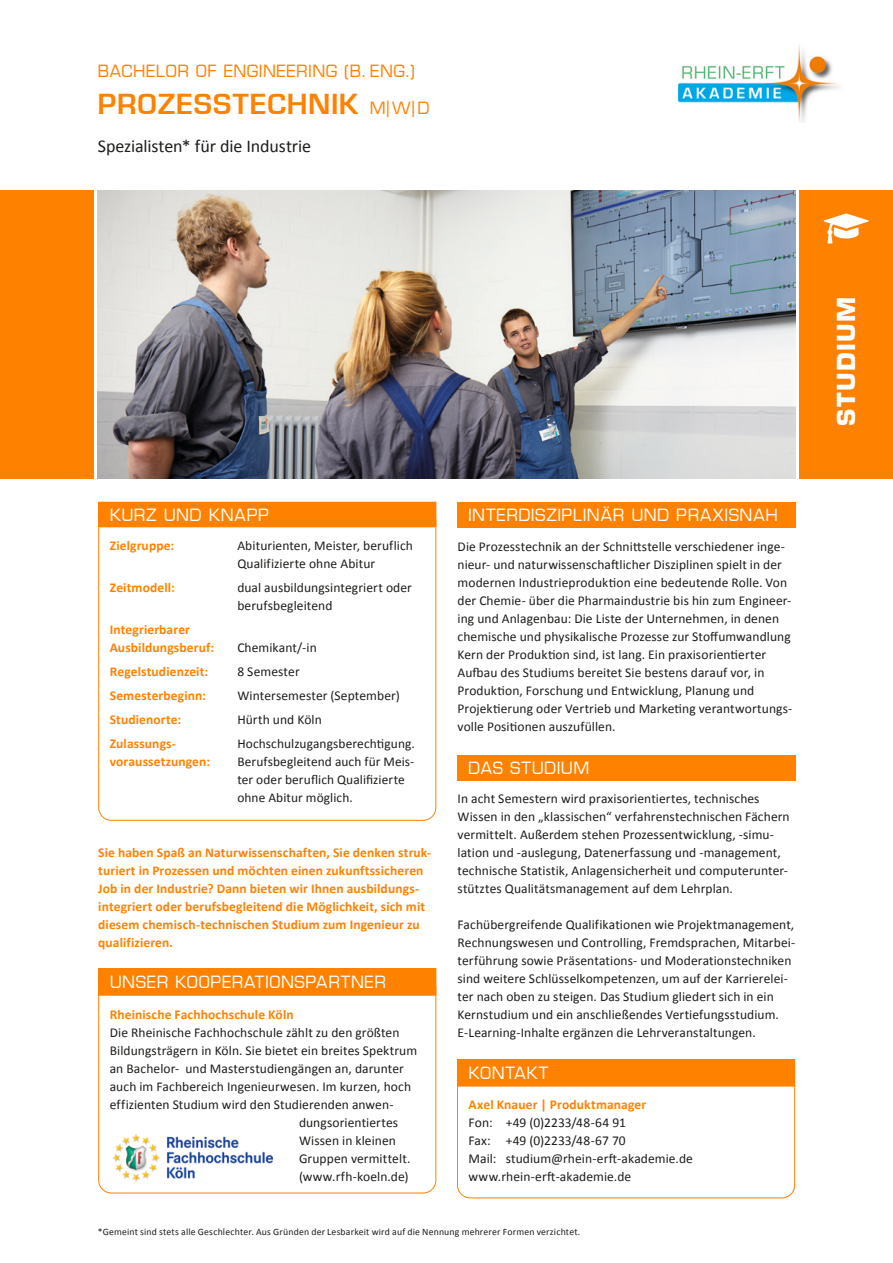
<style>
.page{position:relative;width:893px;height:1263px;background:#fff}
.page>*{position:absolute;margin:0;border:0;box-sizing:border-box;transform-origin:0 0}
.t1{font:600 27px "Eurostile";letter-spacing:.03em;color:#ff8100}
.t2{font:900 27px "Eurostile";letter-spacing:.05em;color:#fff}
.t3{font:18px "Calibri";letter-spacing:-.005em;color:#1d1d1b}
.t4{font:500 16.5px "Eurostile";letter-spacing:.035em;color:#fff}
.t5{font:500 16.5px "Eurostile";letter-spacing:.03em;color:#ff8100}
.Fließ{font:13.5px/18px "Calibri";letter-spacing:.005em;color:#1d1d1b}
.Fließ-2{font:700 13.5px/18px "Calibri";letter-spacing:.01em;color:#ff8100}
.Kasten{font:13.5px/18px "Calibri";letter-spacing:.005em;color:#1d1d1b}
.Kasten-2{font:700 13.5px "Calibri";letter-spacing:.01em;color:#ff8100}
.Kasten-3{font:13.35px/17.9px "Calibri";letter-spacing:.01em;color:#1d1d1b}
.Kasten-4{font:9.75px "Calibri";letter-spacing:.015em;color:#1d1d1b}
.s1{font-weight:500;font-size:16.5px}
</style>
<div class="page">
<img style="left:98px;top:190px;width:697px;height:288px">
<img style="left:678px;top:44px;width:161px;height:78px">
<div style="left:0;top:190px;width:94px;height:288px;background:#ff8100"></div>
<div style="left:799px;top:190px;width:94px;height:288px;background:#ff8100"></div>
<div style="left:99px;top:502px;width:337px;height:25px;background:#ff8100"></div>
<div style="left:458px;top:502px;width:338px;height:25px;background:#ff8100"></div>
<div style="left:458px;top:755px;width:338px;height:25px;background:#ff8100"></div>
<div style="left:99px;top:968px;width:337px;height:27px;background:#ff8100"></div>
<div style="left:98px;top:968px;width:338px;height:28px;border:1px solid #ff8100"></div>
<img style="left:112px;top:1134px;width:160px;height:48px">
<svg style="left:824px;top:213px;width:45px;height:30px"></svg>
<div style="left:457px;top:1073px;width:338px;height:125px;border:1px solid #ff8100;border-radius:13px"></div>
<div style="left:457px;top:1059px;width:338px;height:27px;background:#ff8100"></div>
<p class="t5" style="left:98px;top:61px;width:319px">BACHELOR OF ENGINEERING (B. ENG.)</p>
<p class="t1" style="left:98px;top:88px;width:333px">PROZESSTECHNIK <span class="s1">M|W|D</span></p>
<p class="t3" style="left:98px;top:135px;width:215px">Spezialisten* für die Industrie</p>
<p class="t4" style="left:110px;top:505px;width:161px">KURZ UND KNAPP</p>
<p class="t4" style="left:468px;top:505px;width:311px">INTERDISZIPLINÄR UND PRAXISNAH</p>
<p class="Kasten-2" style="left:110px;top:537px;width:66px">Zielgruppe:</p>
<p class="Kasten" style="left:237px;top:536px;width:177px">Abiturienten, Meister, beruflich<br>Qualifizierte ohne Abitur</p>
<p class="Kasten-2" style="left:110px;top:579px;width:67px">Zeitmodell:</p>
<p class="Kasten" style="left:237px;top:578px;width:176px">dual ausbildungsintegriert oder berufsbegleitend</p>
<p class="Kasten-2" style="left:110px;top:621px;width:82px">Integrierbarer</p>
<p class="Kasten-2" style="left:110px;top:639px;width:106px">Ausbildungsberuf:</p>
<p class="Kasten" style="left:237px;top:638px;width:81px">Chemikant/-in</p>
<p class="Kasten-2" style="left:110px;top:663px;width:100px">Regelstudienzeit:</p>
<p class="Kasten" style="left:237px;top:662px;width:64px">8 Semester</p>
<p class="Kasten-2" style="left:110px;top:687px;width:98px">Semesterbeginn:</p>
<p class="Kasten" style="left:237px;top:686px;width:164px">Wintersemester (September)</p>
<p class="Kasten-2" style="left:110px;top:711px;width:73px">Studienorte:</p>
<p class="Kasten" style="left:237px;top:710px;width:86px">Hürth und Köln</p>
<p class="Kasten-2" style="left:110px;top:735px;width:68px">Zulassungs-</p>
<p class="Kasten-3" style="left:237px;top:734px;width:179px">Hochschulzugangsberechtigung.</p>
<p class="Kasten-2" style="left:110px;top:753px;width:102px">voraussetzungen:</p>
<p class="Kasten-3" style="left:237px;top:752px;width:179px">Berufsbegleitend auch für Meis&shy;ter oder beruflich Qualifizierte ohne Abitur möglich.</p>
<p class="Fließ-2" style="left:98px;top:843px;width:335px">Sie haben Spaß an Naturwissenschaften, Sie denken struk&shy;turiert in Prozessen und möchten einen zukunftssicheren Job in der Industrie? Dann bieten wir Ihnen ausbildungs&shy;integriert oder berufsbegleitend die Möglichkeit, sich mit diesem chemisch-technischen Studium zum Ingenieur zu qualifizieren.</p>
<p class="t4" style="left:110px;top:972px;width:278px">UNSER KOOPERATIONSPARTNER</p>
<p class="Fließ-2" style="left:110px;top:1005px;width:185px">Rheinische Fachhochschule Köln</p>
<p class="Fließ" style="left:110px;top:1022px;width:291px">Die Rheinische Fachhochschule zählt zu den größten</p>
<p class="Fließ" style="left:110px;top:1040px;width:309px">Bildungsträgern in Köln. Sie bietet ein breites Spektrum</p>
<p class="Fließ" style="left:110px;top:1058px;width:296px">an Bachelor- und Masterstudiengängen an, darunter</p>
<p class="Fließ" style="left:110px;top:1076px;width:303px">auch im Fachbereich Ingenieurwesen. Im kurzen, hoch</p>
<p class="Fließ" style="left:110px;top:1094px;width:285px">effizienten Studium wird den Studierenden anwen-</p>
<p class="Fließ" style="left:299px;top:1112px;width:101px">dungsorientiertes</p>
<p class="Fließ" style="left:299px;top:1130px;width:98px">Wissen in kleinen</p>
<p class="Fließ" style="left:299px;top:1148px;width:113px">Gruppen vermittelt.</p>
<p class="Fließ" style="left:299px;top:1166px;width:111px">(www.rfh-koeln.de)</p>
<p class="Fließ" style="left:458px;top:536px;width:335px">Die Prozesstechnik an der Schnittstelle verschiedener inge&shy;nieur- und naturwissenschaftlicher Disziplinen spielt in der modernen Industrieproduktion eine bedeutende Rolle. Von der Chemie- über die Pharmaindustrie bis hin zum Engineer&shy;ing und Anlagenbau: Die Liste der Unternehmen, in denen chemische und physikalische Prozesse zur Stoffumwandlung Kern der Produktion sind, ist lang. Ein praxisorientierter Aufbau des Studiums bereitet Sie bestens darauf vor, in Produktion, Forschung und Entwicklung, Planung und Projektierung oder Vertrieb und Marketing verantwortungs&shy;volle Positionen auszufüllen.</p>
<p class="t4" style="left:468px;top:758px;width:123px">DAS STUDIUM</p>
<p class="Fließ" style="left:458px;top:788px;width:334px">In acht Semestern wird praxisorientiertes, technisches Wissen in den „klassischen“ verfahrenstechnischen Fächern vermittelt. Außerdem stehen Prozessentwicklung, -simu&shy;lation und -auslegung, Datenerfassung und -management, technische Statistik, Anlagensicherheit und computerunter&shy;stütztes Qualitätsmanagement auf dem Lehrplan.</p>
<p class="Fließ" style="left:458px;top:914px;width:339px">Fachübergreifende Qualifikationen wie Projektmanagement, Rechnungswesen und Controlling, Fremdsprachen, Mitarbei&shy;terführung sowie Präsentations- und Moderationstechniken sind weitere Schlüsselkompetenzen, um auf der Karrierelei&shy;ter nach oben zu steigen. Das Studium gliedert sich in ein Kernstudium und ein anschließendes Vertiefungsstudium.<br>E-Learning-Inhalte ergänzen die Lehrveranstaltungen.</p>
<p class="t4" style="left:469px;top:1063px;width:81px">KONTAKT</p>
<p class="Fließ-2" style="left:469px;top:1095px;width:179px">Axel Knauer | Produktmanager</p>
<p class="Fließ" style="left:469px;top:1112px;width:159px">Fon: +49 (0)2233/48-64 91</p>
<p class="Fließ" style="left:469px;top:1130px;width:159px">Fax: +49 (0)2233/48-67 70</p>
<p class="Fließ" style="left:469px;top:1148px;width:226px">Mail: studium@rhein-erft-akademie.de</p>
<p class="Fließ" style="left:469px;top:1166px;width:164px">www.rhein-erft-akademie.de</p>
<p class="Kasten-4" style="left:98px;top:1225px;width:484px">*Gemeint sind stets alle Geschlechter. Aus Gründen der Lesbarkeit wird auf die Nennung mehrerer Formen verzichtet.</p>
<p class="t2" style="left:832px;top:426px;width:131px;rotate:-90deg">STUDIUM</p>
</div>
